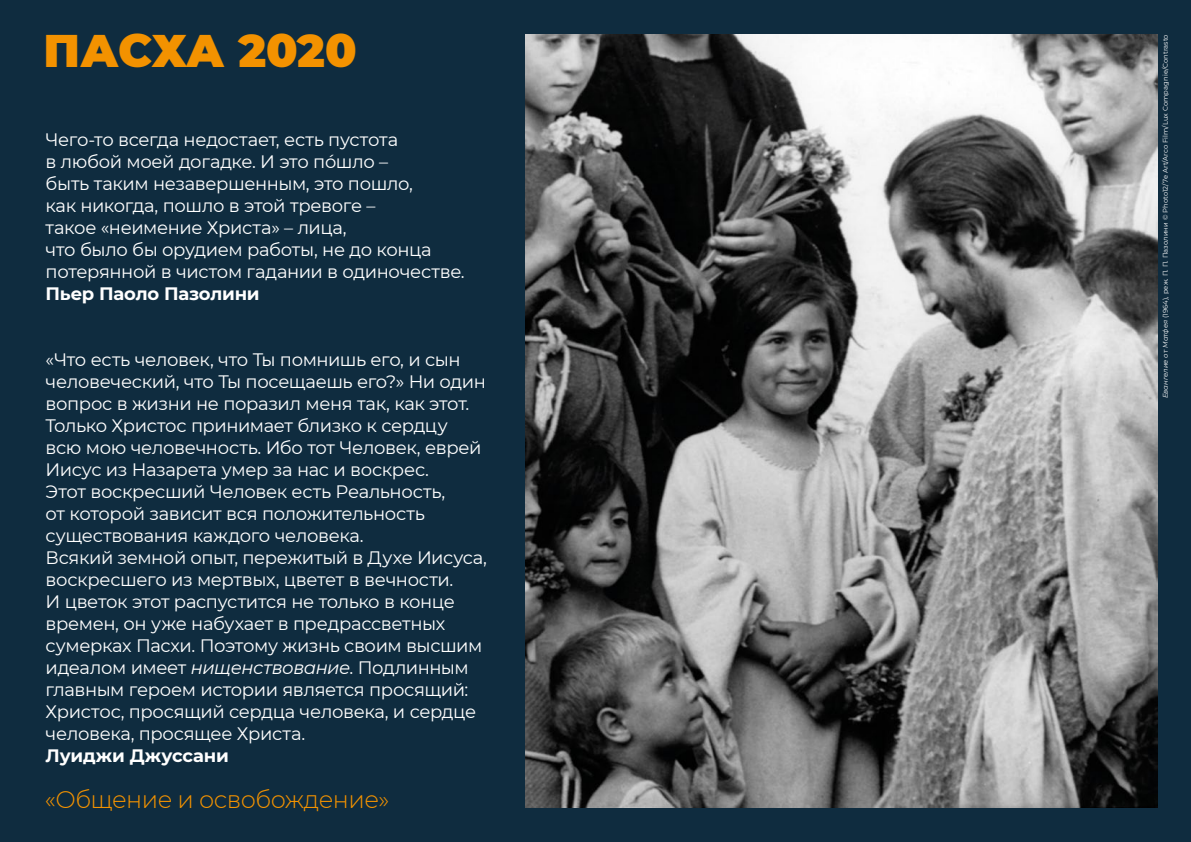
<style>
.page{position:relative;width:1191px;height:842px;background:#0f2c3f}
.page>*{position:absolute;margin:0;border:0;box-sizing:border-box;transform-origin:0 0}
.t1{font:900 45.6px "Montserrat";letter-spacing:-.01em;color:#f39200}
.t2{font:300 24px "Montserrat";letter-spacing:-.02em;color:#f39200}
.t3{font:18px/22px "Montserrat";letter-spacing:-.02em;color:#fff}
.t4{font:700 18px "Montserrat";letter-spacing:-.01em;color:#fff}
.t5{font:6.8px "Montserrat";letter-spacing:.01em;color:#fff}
.s1{font-style:italic}
</style>
<div class="page">
<img style="left:525px;top:34px;width:632px;height:774px">
<h1 class="t1" style="left:43px;top:16px;width:315px">ПАСХА 2020</h1>
<p class="t3" style="left:46px;top:128px;width:421px">Чего-то всегда недостает, есть пустота<br>в любой моей догадке. И это пóшло –<br>быть таким незавершенным, это пошло,<br>как никогда, пошло в этой тревоге –<br>такое «неимение Христа» – лица,<br>что было бы орудием работы, не до конца потерянной в чистом гадании в одиночестве.</p>
<p class="t4" style="left:46px;top:280px;width:215px">Пьер Паоло Пазолини</p>
<p class="t3" style="left:46px;top:348px;width:443px">«Что есть человек, что Ты помнишь его, и сын человеческий, что Ты посещаешь его?» Ни один вопрос в жизни не поразил меня так, как этот.<br>Только Христос принимает близко к сердцу всю мою человечность. Ибо тот Человек, еврей Иисус из Назарета умер за нас и воскрес.<br>Этот воскресший Человек есть Реальность,<br>от которой зависит вся положительность существования каждого человека.<br>Всякий земной опыт, пережитый в Духе Иисуса, воскресшего из мертвых, цветет в вечности.<br>И цветок этот распустится не только в конце времен, он уже набухает в предрассветных сумерках Пасхи. Поэтому жизнь своим высшим идеалом имеет <span class="s1">нищенствование</span>. Подлинным главным героем истории является просящий:<br>Христос, просящий сердца человека, и сердце человека, просящее Христа.</p>
<p class="t4" style="left:46px;top:742px;width:185px">Луиджи Джуссани</p>
<h2 class="t2" style="left:45px;top:783px;width:346px">«Общение и освобождение»</h2>
<p class="t5" style="left:1160px;top:398px;width:365px;rotate:-90deg"><span class="s1">Евангелие от Матфея</span> (1964), реж. П. П. Пазолини © Photo12/7e Art/Arco Film/Lux Compagnie/Contrasto</p>
</div>
